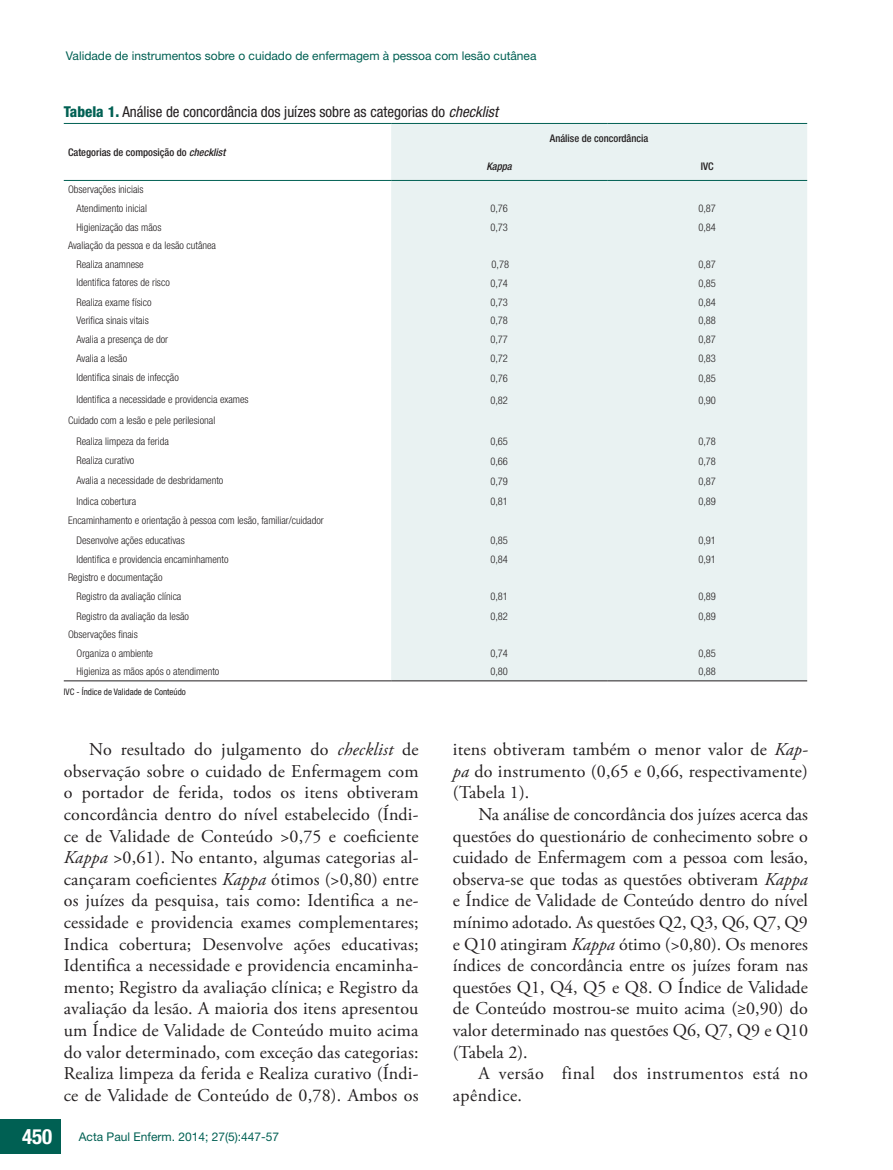
<style>
.page{position:relative;width:893px;height:1170px;background:#fff}
.page>*{position:absolute;margin:0;border:0;box-sizing:border-box;transform-origin:0 0}
.t1{font:700 condensed 21px "Helvetica Neue LT Std";color:#fff}
.t2{font:18px/21.6px "Adobe Garamond Pro";letter-spacing:.01em;color:#231f20;text-align:justify}
.t3{font:condensed 15px "Helvetica Neue LT Std";color:#231f20}
.t4{font:12px "Helvetica Neue LT Std";color:#006053}
.t5{font:300 condensed 10.5px/18.6px "Helvetica Neue LT Std";color:#231f20}
.t6{font:500 condensed 10.5px "Helvetica Neue LT Std";color:#231f20}
.t7{font:italic 500 condensed 10.5px "Helvetica Neue LT Std";color:#231f20}
.t8{font:condensed 9px "Helvetica Neue LT Std";color:#231f20}
.s1{font-weight:800;color:#006053}
.s2{font-style:italic}
</style>
<div class="page">
<div style="left:0;top:1118px;width:61px;height:35px;background:#006053"></div>
<div style="left:391px;top:124px;width:416px;height:556px;background:#e9f2f2"></div>
<hr style="left:64px;top:123px;width:327px;height:1px;background:#006053">
<hr style="left:64px;top:180px;width:327px;height:1px;background:#006053">
<hr style="left:391px;top:123px;width:216px;height:1px;background:#006053">
<hr style="left:607px;top:123px;width:200px;height:1px;background:#006053">
<hr style="left:391px;top:180px;width:216px;height:1px;background:#006053">
<hr style="left:607px;top:180px;width:200px;height:1px;background:#006053">
<hr style="left:64px;top:680px;width:327px;height:1px;background:#231f20">
<hr style="left:391px;top:680px;width:216px;height:1px;background:#231f20">
<hr style="left:607px;top:680px;width:200px;height:1px;background:#231f20">
<p class="t4" style="left:66px;top:48px;width:472px">Validade de instrumentos sobre o cuidado de enfermagem à pessoa com lesão cutânea</p>
<p class="t3" style="left:64px;top:103px;width:436px"><span class="s1">Tabela 1.</span> Análise de concordância dos juízes sobre as categorias do <span class="s2">checklist</span></p>
<p class="t6" style="left:68px;top:146px;width:159px">Categorias de composição do <span class="s2">checklist</span></p>
<p class="t6" style="left:550px;top:131px;width:100px">Análise de concordância</p>
<p class="t5" style="left:77px;top:180px;width:72px;text-indent:-9px">Observações iniciais<br>Atendimento inicial</p>
<p class="t7" style="left:486px;top:160px;width:27px">Kappa</p>
<p class="t6" style="left:701px;top:160px;width:14px">IVC</p>
<p class="t5" style="left:490px;top:199px;width:19px">0,76</p>
<p class="t5" style="left:698px;top:199px;width:19px">0,87</p>
<p class="t5" style="left:77px;top:217px;width:86px">Higienização das mãos</p>
<p class="t5" style="left:490px;top:217px;width:19px">0,73</p>
<p class="t5" style="left:698px;top:217px;width:19px">0,84</p>
<p class="t5" style="left:77px;top:236px;width:141px;text-indent:-9px">Avaliação da pessoa e da lesão cutânea<br>Realiza anamnese</p>
<p class="t5" style="left:492px;top:254px;width:19px">0,78</p>
<p class="t5" style="left:698px;top:254px;width:19px">0,87</p>
<p class="t5" style="left:77px;top:273px;width:95px">Identifica fatores de risco</p>
<p class="t5" style="left:490px;top:274px;width:19px">0,74</p>
<p class="t5" style="left:698px;top:274px;width:19px">0,85</p>
<p class="t5" style="left:77px;top:293px;width:77px">Realiza exame físico</p>
<p class="t5" style="left:490px;top:293px;width:19px">0,73</p>
<p class="t5" style="left:698px;top:293px;width:19px">0,84</p>
<p class="t5" style="left:77px;top:311px;width:74px">Verifica sinais vitais</p>
<p class="t5" style="left:490px;top:311px;width:19px">0,78</p>
<p class="t5" style="left:698px;top:311px;width:19px">0,88</p>
<p class="t5" style="left:77px;top:330px;width:93px">Avalia a presença de dor</p>
<p class="t5" style="left:490px;top:330px;width:19px">0,77</p>
<p class="t5" style="left:698px;top:330px;width:19px">0,87</p>
<p class="t5" style="left:77px;top:348px;width:52px">Avalia a lesão</p>
<p class="t5" style="left:490px;top:349px;width:19px">0,72</p>
<p class="t5" style="left:698px;top:349px;width:19px">0,83</p>
<p class="t5" style="left:77px;top:368px;width:104px">Identifica sinais de infecção</p>
<p class="t5" style="left:490px;top:369px;width:19px">0,76</p>
<p class="t5" style="left:698px;top:369px;width:19px">0,85</p>
<p class="t5" style="left:77px;top:389px;width:174px">Identifica a necessidade e providencia exames</p>
<p class="t5" style="left:490px;top:391px;width:19px">0,82</p>
<p class="t5" style="left:698px;top:391px;width:19px">0,90</p>
<p class="t5" style="left:77px;top:409px;width:140px;line-height:21.3px;text-indent:-9px">Cuidado com a lesão e pele perilesional<br>Realiza limpeza da ferida</p>
<p class="t5" style="left:490px;top:432px;width:19px">0,65</p>
<p class="t5" style="left:698px;top:432px;width:19px">0,78</p>
<p class="t5" style="left:77px;top:450px;width:59px">Realiza curativo</p>
<p class="t5" style="left:490px;top:451px;width:19px">0,66</p>
<p class="t5" style="left:698px;top:451px;width:19px">0,78</p>
<p class="t5" style="left:77px;top:471px;width:148px">Avalia a necessidade de desbridamento</p>
<p class="t5" style="left:490px;top:472px;width:19px">0,79</p>
<p class="t5" style="left:698px;top:472px;width:19px">0,87</p>
<p class="t5" style="left:77px;top:491px;width:61px">Indica cobertura</p>
<p class="t5" style="left:490px;top:492px;width:19px">0,81</p>
<p class="t5" style="left:698px;top:492px;width:19px">0,89</p>
<p class="t5" style="left:77px;top:510px;width:249px;line-height:19.5px;text-indent:-9px">Encaminhamento e orientação à pessoa com lesão, familiar/cuidador<br>Desenvolve ações educativas</p>
<p class="t5" style="left:490px;top:530px;width:19px">0,85</p>
<p class="t5" style="left:698px;top:530px;width:19px">0,91</p>
<p class="t5" style="left:77px;top:549px;width:153px">Identifica e providencia encaminhamento</p>
<p class="t5" style="left:490px;top:549px;width:19px">0,84</p>
<p class="t5" style="left:698px;top:549px;width:19px">0,91</p>
<p class="t5" style="left:77px;top:568px;width:106px;text-indent:-9px">Registro e documentação<br>Registro da avaliação clínica</p>
<p class="t5" style="left:490px;top:587px;width:19px">0,81</p>
<p class="t5" style="left:698px;top:587px;width:19px">0,89</p>
<p class="t5" style="left:77px;top:606px;width:114px">Registro da avaliação da lesão</p>
<p class="t5" style="left:490px;top:606px;width:19px">0,82</p>
<p class="t5" style="left:698px;top:606px;width:19px">0,89</p>
<p class="t5" style="left:77px;top:625px;width:78px;text-indent:-9px">Observações finais<br>Organiza o ambiente</p>
<p class="t5" style="left:490px;top:643px;width:19px">0,74</p>
<p class="t5" style="left:698px;top:643px;width:19px">0,85</p>
<p class="t5" style="left:77px;top:662px;width:144px">Higieniza as mãos após o atendimento</p>
<p class="t5" style="left:490px;top:662px;width:19px">0,80</p>
<p class="t5" style="left:698px;top:662px;width:19px">0,88</p>
<p class="t8" style="left:64px;top:686px;width:124px">IVC - Índice de Validade de Conteúdo</p>
<p class="t2" style="left:64px;top:739px;width:356px;text-indent:26px">No resultado do julgamento do <span class="s2">checklist</span> de observação sobre o cuidado de Enfermagem com o portador de ferida, todos os itens obtiveram concordância dentro do nível estabelecido (Índi&shy;ce de Validade de Conteúdo &gt;0,75 e coeficiente <span class="s2">Kappa</span> &gt;0,61). No entanto, algumas categorias al&shy;cançaram coeficientes <span class="s2">Kappa</span> ótimos (&gt;0,80) entre os juízes da pesquisa, tais como: Identifica a ne&shy;cessidade e providencia exames complementares; Indica cobertura; Desenvolve ações educativas; Identifica a necessidade e providencia encaminha&shy;mento; Registro da avaliação clínica; e Registro da avaliação da lesão. A maioria dos itens apresentou um Índice de Validade de Conteúdo muito acima do valor determinado, com exceção das categorias:<br>Realiza limpeza da ferida e Realiza curativo (Índi&shy;ce de Validade de Conteúdo de 0,78). Ambos os</p>
<p class="t2" style="left:453px;top:739px;width:357px">itens obtiveram também o menor valor de <span class="s2">Kap&shy;pa</span> do instrumento (0,65 e 0,66, respectivamente) (Tabela 1).</p>
<p class="t2" style="left:453px;top:804px;width:357px;text-indent:26px">Na análise de concordância dos juízes acerca das questões do questionário de conhecimento sobre o cuidado de Enfermagem com a pessoa com lesão, observa-se que todas as questões obtiveram <span class="s2">Kappa </span>e Índice de Validade de Conteúdo dentro do nível mínimo adotado. As questões Q2, Q3, Q6, Q7, Q9 e Q10 atingiram <span class="s2">Kappa</span> ótimo (&gt;0,80). Os menores índices de concordância entre os juízes foram nas questões Q1, Q4, Q5 e Q8. O Índice de Validade de Conteúdo mostrou-se muito acima (≥0,90) do valor determinado nas questões Q6, Q7, Q9 e Q10 (Tabela 2).</p>
<p class="t2" style="left:453px;top:1063px;width:356px;text-indent:26px">A versão final dos instrumentos está no apêndice.</p>
<p class="t1" style="left:22px;top:1123px;width:32px">450</p>
<p class="t4" style="left:79px;top:1129px;width:202px">Acta Paul Enferm. 2014; 27(5):447-57</p>
</div>
